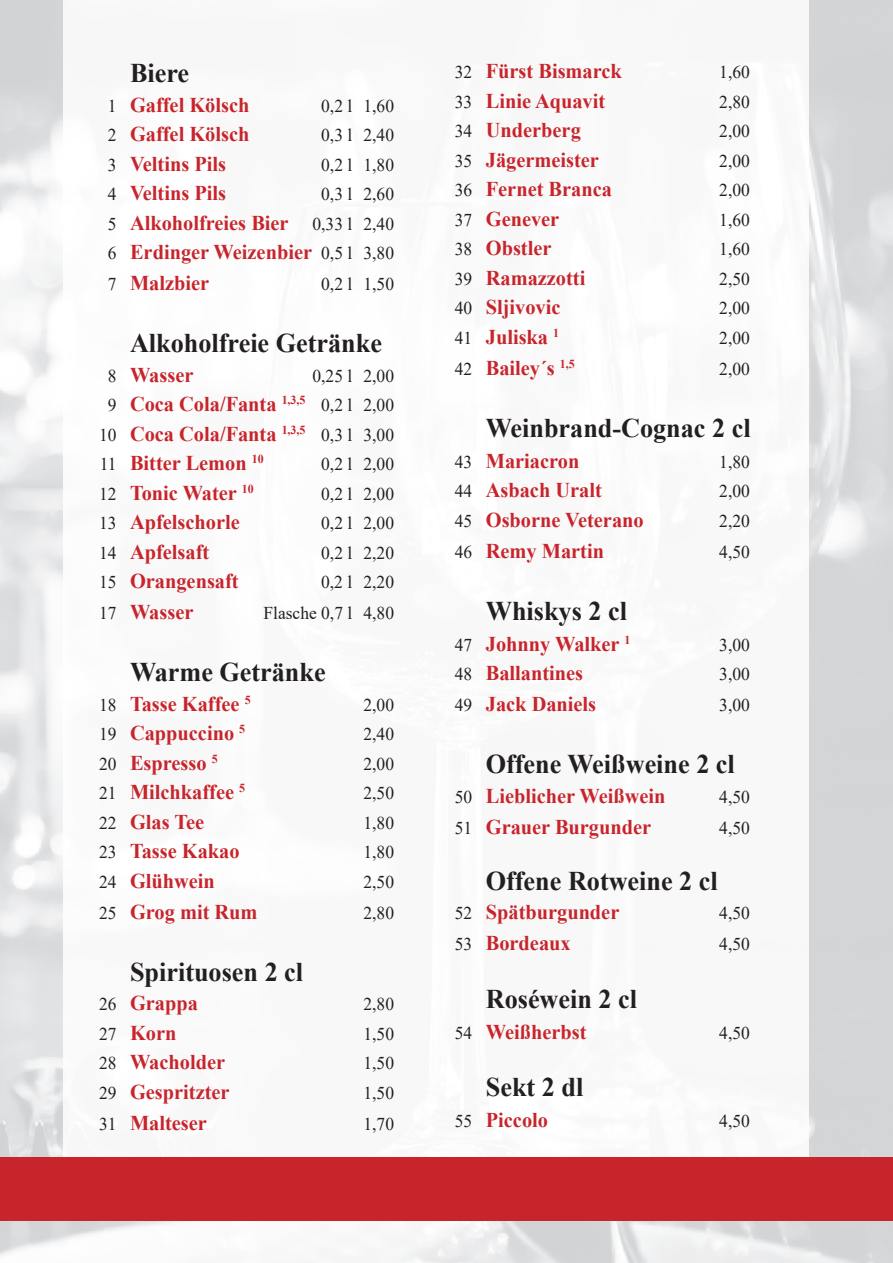
<style>
.page{position:relative;width:893px;height:1263px;background:#fff}
.page>*{position:absolute;margin:0;border:0;box-sizing:border-box;transform-origin:0 0}
.t1{font:700 27px "Times New Roman";color:#231f20}
.t2{font:700 21px/30.3px "Times New Roman";color:#c8242b;text-align:justify}
.t3{font:18px "Times New Roman";color:#231f20}
.s1{font-weight:400;font-size:18px;color:#231f20}
</style>
<div class="page">
<img style="left:788px;top:0;width:105px;height:1263px">
<img style="left:105px;top:1221px;width:683px;height:42px">
<div style="left:0;top:1157px;width:893px;height:64px;background:#c8242b"></div>
<img style="left:64px;top:0;width:744px;height:1157px">
<p class="t1" style="left:130px;top:64px;width:61px">Biere</p>
<p class="t2" style="left:108px;top:91px;width:143px"><span class="s1">1</span> Gaffel Kölsch</p>
<p class="t3" style="left:321px;top:99px;width:74px">0,2 l 1,60</p>
<p class="t2" style="left:108px;top:121px;width:143px"><span class="s1">2</span> Gaffel Kölsch</p>
<p class="t3" style="left:321px;top:129px;width:74px">0,3 l 2,40</p>
<p class="t2" style="left:108px;top:151px;width:120px"><span class="s1">3</span> Veltins Pils</p>
<p class="t3" style="left:321px;top:158px;width:74px">0,2 l 1,80</p>
<p class="t2" style="left:108px;top:180px;width:120px"><span class="s1">4</span> Veltins Pils</p>
<p class="t3" style="left:321px;top:188px;width:74px">0,3 l 2,60</p>
<p class="t2" style="left:108px;top:210px;width:288px"><span class="s1">5</span> Alkoholfreies Bier <span class="s1">0,33 l 2,40<br>6</span> Erdinger Weizenbier <span class="s1">0,5 l 3,80<br>7</span> Malzbier</p>
<p class="t3" style="left:321px;top:278px;width:74px">0,2 l 1,50</p>
<p class="t1" style="left:130px;top:334px;width:253px">Alkoholfreie Getränke</p>
<p class="t2" style="left:108px;top:362px;width:87px"><span class="s1">8</span> Wasser</p>
<p class="t3" style="left:312px;top:369px;width:83px">0,25 l 2,00</p>
<p class="t2" style="left:99px;top:391px;width:296px;line-height:29.5px;text-indent:9px"><span class="s1">9</span> Coca Cola/Fanta <sup>1,3,5</sup> <span class="s1">0,2 l 2,00<br>10</span> Coca Cola/Fanta <sup>1,3,5</sup> <span class="s1">0,3 l 3,00<br>11</span> Bitter Lemon <sup>10</sup></p>
<p class="t3" style="left:321px;top:458px;width:74px">0,2 l 2,00</p>
<p class="t2" style="left:99px;top:480px;width:156px"><span class="s1">12</span> Tonic Water <sup>10</sup></p>
<p class="t3" style="left:321px;top:487px;width:74px">0,2 l 2,00</p>
<p class="t2" style="left:99px;top:509px;width:142px"><span class="s1">13</span> Apfelschorle</p>
<p class="t3" style="left:321px;top:517px;width:74px">0,2 l 2,00</p>
<p class="t2" style="left:99px;top:539px;width:112px"><span class="s1">14</span> Apfelsaft</p>
<p class="t3" style="left:321px;top:546px;width:74px">0,2 l 2,20</p>
<p class="t2" style="left:99px;top:568px;width:141px"><span class="s1">15</span> Orangensaft</p>
<p class="t3" style="left:321px;top:576px;width:74px">0,2 l 2,20</p>
<p class="t2" style="left:99px;top:599px;width:96px"><span class="s1">17</span> Wasser</p>
<p class="t3" style="left:264px;top:607px;width:132px">Flasche 0,7 l 4,80</p>
<p class="t1" style="left:130px;top:663px;width:197px">Warme Getränke</p>
<p class="t2" style="left:99px;top:691px;width:153px"><span class="s1">18</span> Tasse Kaffee <sup>5</sup></p>
<p class="t3" style="left:363px;top:698px;width:32px">2,00</p>
<p class="t2" style="left:99px;top:720px;width:148px"><span class="s1">19</span> Cappuccino <sup>5</sup></p>
<p class="t3" style="left:363px;top:728px;width:32px">2,40</p>
<p class="t2" style="left:99px;top:750px;width:120px"><span class="s1">20</span> Espresso <sup>5</sup></p>
<p class="t3" style="left:363px;top:757px;width:32px">2,00</p>
<p class="t2" style="left:99px;top:779px;width:148px"><span class="s1">21</span> Milchkaffee <sup>5</sup></p>
<p class="t3" style="left:363px;top:787px;width:32px">2,50</p>
<p class="t2" style="left:99px;top:809px;width:107px"><span class="s1">22</span> Glas Tee</p>
<p class="t3" style="left:363px;top:816px;width:32px">1,80</p>
<p class="t2" style="left:99px;top:838px;width:142px"><span class="s1">23</span> Tasse Kakao</p>
<p class="t3" style="left:363px;top:846px;width:32px">1,80</p>
<p class="t2" style="left:99px;top:868px;width:117px"><span class="s1">24</span> Glühwein</p>
<p class="t3" style="left:363px;top:875px;width:32px">2,50</p>
<p class="t2" style="left:99px;top:899px;width:160px"><span class="s1">25</span> Grog mit Rum</p>
<p class="t3" style="left:363px;top:906px;width:32px">2,80</p>
<p class="t1" style="left:130px;top:962px;width:175px">Spirituosen 2 cl</p>
<p class="t2" style="left:99px;top:990px;width:100px"><span class="s1">26</span> Grappa</p>
<p class="t3" style="left:363px;top:998px;width:32px">2,80</p>
<p class="t2" style="left:99px;top:1020px;width:79px"><span class="s1">27</span> Korn</p>
<p class="t3" style="left:363px;top:1027px;width:32px">1,50</p>
<p class="t2" style="left:99px;top:1049px;width:128px"><span class="s1">28</span> Wacholder</p>
<p class="t3" style="left:363px;top:1057px;width:32px">1,50</p>
<p class="t2" style="left:99px;top:1079px;width:132px"><span class="s1">29</span> Gespritzter</p>
<p class="t3" style="left:363px;top:1086px;width:32px">1,50</p>
<p class="t2" style="left:99px;top:1110px;width:109px"><span class="s1">31</span> Malteser</p>
<p class="t3" style="left:363px;top:1117px;width:32px">1,70</p>
<p class="t2" style="left:455px;top:58px;width:168px"><span class="s1">32</span> Fürst Bismarck</p>
<p class="t3" style="left:719px;top:66px;width:32px">1,60</p>
<p class="t2" style="left:455px;top:87px;width:152px"><span class="s1">33</span> Linie Aquavit</p>
<p class="t3" style="left:719px;top:95px;width:32px">2,80</p>
<p class="t2" style="left:455px;top:117px;width:128px"><span class="s1">34</span> Underberg</p>
<p class="t3" style="left:719px;top:125px;width:32px">2,00</p>
<p class="t2" style="left:455px;top:146px;width:146px"><span class="s1">35</span> Jägermeister</p>
<p class="t3" style="left:719px;top:154px;width:32px">2,00</p>
<p class="t2" style="left:455px;top:176px;width:159px"><span class="s1">36</span> Fernet Branca</p>
<p class="t3" style="left:719px;top:184px;width:32px">2,00</p>
<p class="t2" style="left:455px;top:205px;width:106px"><span class="s1">37</span> Genever</p>
<p class="t3" style="left:719px;top:213px;width:32px">1,60</p>
<p class="t2" style="left:455px;top:235px;width:98px"><span class="s1">38</span> Obstler</p>
<p class="t3" style="left:719px;top:243px;width:32px">1,60</p>
<p class="t2" style="left:455px;top:264px;width:132px"><span class="s1">39</span> Ramazzotti</p>
<p class="t3" style="left:719px;top:272px;width:32px">2,50</p>
<p class="t2" style="left:455px;top:294px;width:107px"><span class="s1">40</span> Sljivovic</p>
<p class="t3" style="left:719px;top:302px;width:32px">2,00</p>
<p class="t2" style="left:455px;top:323px;width:106px"><span class="s1">41</span> Juliska <sup>1</sup></p>
<p class="t3" style="left:719px;top:331px;width:32px">2,00</p>
<p class="t2" style="left:455px;top:354px;width:121px"><span class="s1">42</span> Bailey´s <sup>1,5</sup></p>
<p class="t3" style="left:719px;top:362px;width:32px">2,00</p>
<p class="t1" style="left:486px;top:418px;width:266px">Weinbrand-Cognac 2 cl</p>
<p class="t2" style="left:455px;top:447px;width:126px"><span class="s1">43</span> Mariacron</p>
<p class="t3" style="left:719px;top:455px;width:32px">1,80</p>
<p class="t2" style="left:455px;top:477px;width:148px"><span class="s1">44</span> Asbach Uralt</p>
<p class="t3" style="left:719px;top:485px;width:32px">2,00</p>
<p class="t2" style="left:455px;top:506px;width:190px"><span class="s1">45</span> Osborne Veterano</p>
<p class="t3" style="left:719px;top:514px;width:32px">2,20</p>
<p class="t2" style="left:455px;top:537px;width:151px"><span class="s1">46</span> Remy Martin</p>
<p class="t3" style="left:719px;top:545px;width:32px">4,50</p>
<p class="t1" style="left:486px;top:601px;width:143px">Whiskys 2 cl</p>
<p class="t2" style="left:455px;top:631px;width:177px"><span class="s1">47</span> Johnny Walker <sup>1</sup></p>
<p class="t3" style="left:719px;top:638px;width:32px">3,00</p>
<p class="t2" style="left:455px;top:660px;width:130px"><span class="s1">48</span> Ballantines</p>
<p class="t3" style="left:719px;top:668px;width:32px">3,00</p>
<p class="t2" style="left:455px;top:691px;width:143px"><span class="s1">49</span> Jack Daniels</p>
<p class="t3" style="left:719px;top:699px;width:32px">3,00</p>
<p class="t1" style="left:486px;top:755px;width:251px">Offene Weißweine 2 cl</p>
<p class="t2" style="left:455px;top:783px;width:212px"><span class="s1">50</span> Lieblicher Weißwein</p>
<p class="t3" style="left:719px;top:790px;width:32px">4,50</p>
<p class="t2" style="left:455px;top:814px;width:198px"><span class="s1">51</span> Grauer Burgunder</p>
<p class="t3" style="left:719px;top:821px;width:32px">4,50</p>
<p class="t1" style="left:486px;top:871px;width:234px">Offene Rotweine 2 cl</p>
<p class="t2" style="left:455px;top:899px;width:166px"><span class="s1">52</span> Spätburgunder</p>
<p class="t3" style="left:719px;top:907px;width:32px">4,50</p>
<p class="t2" style="left:455px;top:930px;width:117px"><span class="s1">53</span> Bordeaux</p>
<p class="t3" style="left:719px;top:938px;width:32px">4,50</p>
<p class="t1" style="left:486px;top:989px;width:153px">Roséwein 2 cl</p>
<p class="t2" style="left:455px;top:1019px;width:133px"><span class="s1">54</span> Weißherbst</p>
<p class="t3" style="left:719px;top:1026px;width:32px">4,50</p>
<p class="t1" style="left:486px;top:1078px;width:99px">Sekt 2 dl</p>
<p class="t2" style="left:455px;top:1107px;width:95px"><span class="s1">55</span> Piccolo</p>
<p class="t3" style="left:719px;top:1115px;width:32px">4,50</p>
</div>
